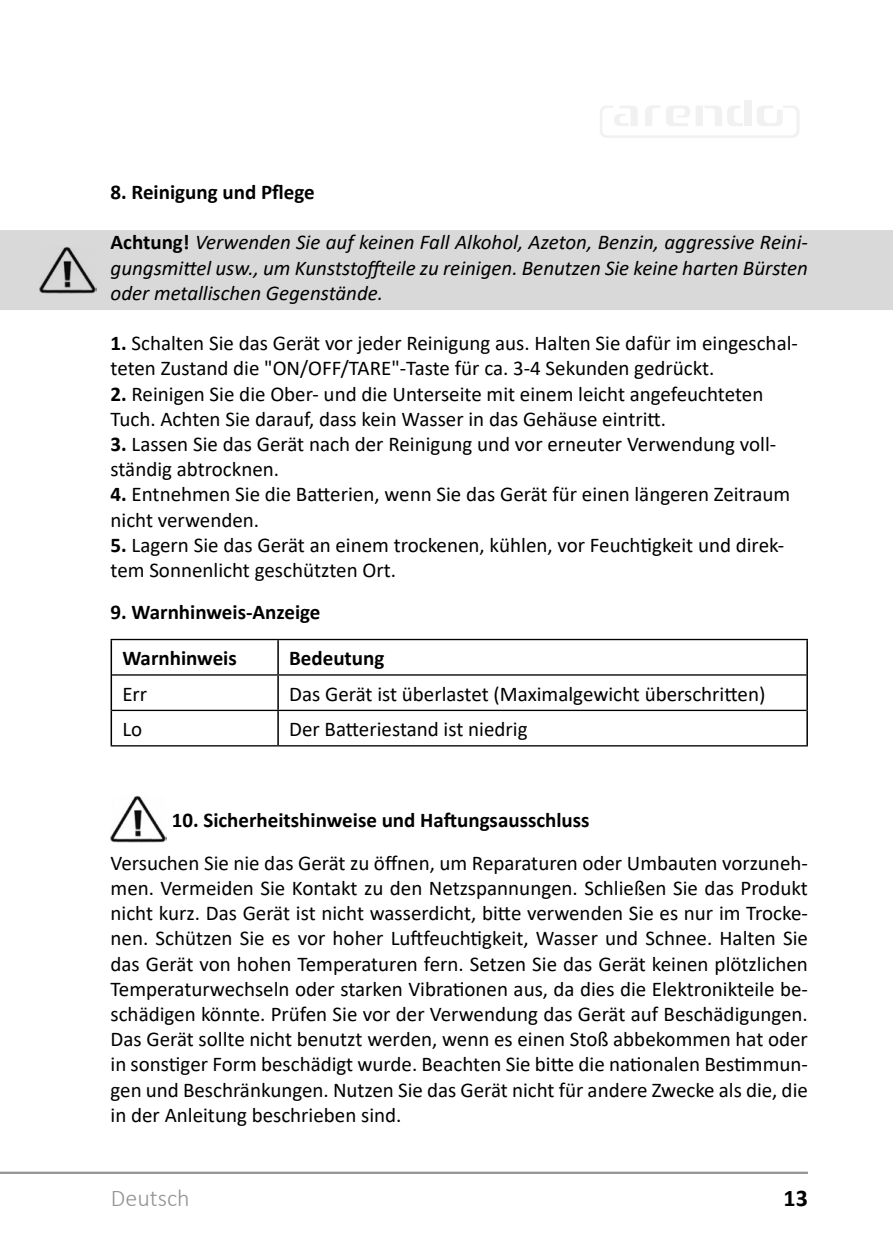
<style>
.page{position:relative;width:893px;height:1259px;background:#fff}
.page>*{position:absolute;margin:0;border:0;box-sizing:border-box;transform-origin:0 0}
.t1{font:300 24px "Calibri";color:#939393}
.t2{font:700 24px "Calibri";color:#000}
.Fließtext{font:21px/25.2px "Calibri";color:#000}
.Fließtext-2{font:italic 21px/25.2px "Calibri";color:#000;text-align:justify}
.Überschrift{font:700 21px "Calibri";color:#000}
.Fließtext-3{font:700 21px "Calibri";color:#000}
.s1{font-weight:700;font-style:normal}
.s2{font-weight:700}
</style>
<div class="page">
<div style="left:745px;top:100px;width:7px;height:26px;background:#f1f1f1"></div>
<svg style="left:600px;top:105px;width:199px;height:33px"></svg>
<hr style="left:0;top:1171px;width:808px;height:3px;background:#939393">
<img style="left:111px;top:796px;width:56px;height:46px">
<div style="left:0;top:230px;width:893px;height:80px;background:#d9d9d9"></div>
<hr style="left:111px;top:639px;width:167px;height:1px;background:#000">
<hr style="left:278px;top:639px;width:530px;height:1px;background:#000">
<hr style="left:111px;top:640px;width:1px;height:35px;background:#000">
<hr style="left:277px;top:640px;width:2px;height:34px;background:#000">
<hr style="left:806px;top:640px;width:2px;height:35px;background:#000">
<hr style="left:112px;top:674px;width:166px;height:1px;background:#000">
<hr style="left:111px;top:675px;width:1px;height:35px;background:#000">
<hr style="left:278px;top:674px;width:528px;height:1px;background:#000">
<hr style="left:277px;top:675px;width:2px;height:35px;background:#000">
<hr style="left:806px;top:675px;width:2px;height:35px;background:#000">
<hr style="left:112px;top:710px;width:166px;height:1px;background:#000">
<hr style="left:278px;top:710px;width:528px;height:1px;background:#000">
<hr style="left:111px;top:745px;width:167px;height:1px;background:#000">
<hr style="left:278px;top:745px;width:530px;height:1px;background:#000">
<hr style="left:111px;top:710px;width:1px;height:35px;background:#000">
<hr style="left:277px;top:711px;width:2px;height:34px;background:#000">
<hr style="left:806px;top:710px;width:2px;height:35px;background:#000">
<p class="Überschrift" style="left:111px;top:177px;width:206px">8. Reinigung und Pflege</p>
<p class="Fließtext-2" style="left:111px;top:229px;width:699px"><span class="s1">Achtung!</span> Verwenden Sie auf keinen Fall Alkohol, Azeton, Benzin, aggressive Reini&shy;gungsmittel usw., um Kunststoffteile zu reinigen. Benutzen Sie keine harten Bürsten oder metallischen Gegenstände.</p>
<p class="Fließtext" style="left:111px;top:330px;width:689px"><span class="s2">1.</span> Schalten Sie das Gerät vor jeder Reinigung aus. Halten Sie dafür im eingeschal&shy;teten Zustand die "ON/OFF/TARE"-Taste für ca. 3-4 Sekunden gedrückt.</p>
<p class="Fließtext" style="left:111px;top:380px;width:654px"><span class="s2">2.</span> Reinigen Sie die Ober- und die Unterseite mit einem leicht angefeuchteten<br>Tuch. Achten Sie darauf, dass kein Wasser in das Gehäuse eintritt.</p>
<p class="Fließtext" style="left:111px;top:431px;width:667px"><span class="s2">3.</span> Lassen Sie das Gerät nach der Reinigung und vor erneuter Verwendung voll&shy;ständig abtrocknen.</p>
<p class="Fließtext" style="left:111px;top:481px;width:681px"><span class="s2">4.</span> Entnehmen Sie die Batterien, wenn Sie das Gerät für einen längeren Zeitraum nicht verwenden.</p>
<p class="Fließtext" style="left:111px;top:532px;width:675px"><span class="s2">5.</span> Lagern Sie das Gerät an einem trockenen, kühlen, vor Feuchtigkeit und direk&shy;tem Sonnenlicht geschützten Ort.</p>
<p class="Überschrift" style="left:111px;top:597px;width:211px">9. Warnhinweis-Anzeige</p>
<p class="Überschrift" style="left:122px;top:643px;width:116px">Warnhinweis</p>
<p class="Überschrift" style="left:289px;top:643px;width:97px">Bedeutung</p>
<p class="Fließtext" style="left:122px;top:680px;width:26px">Err</p>
<p class="Fließtext" style="left:289px;top:680px;width:478px">Das Gerät ist überlastet (Maximalgewicht überschritten)</p>
<p class="Fließtext" style="left:122px;top:716px;width:21px">Lo</p>
<p class="Fließtext" style="left:289px;top:716px;width:240px">Der Batteriestand ist niedrig</p>
<p class="Fließtext-3" style="left:172px;top:805px;width:419px">10. Sicherheitshinweise und Haftungsausschluss</p>
<p class="Fließtext" style="left:111px;top:849px;width:699px;text-align:justify">Versuchen Sie nie das Gerät zu öffnen, um Reparaturen oder Umbauten vorzuneh&shy;men. Vermeiden Sie Kontakt zu den Netzspannungen. Schließen Sie das Produkt nicht kurz. Das Gerät ist nicht wasserdicht, bitte verwenden Sie es nur im Trocke&shy;nen. Schützen Sie es vor hoher Luftfeuchtigkeit, Wasser und Schnee. Halten Sie das Gerät von hohen Temperaturen fern. Setzen Sie das Gerät keinen plötzlichen Temperaturwechseln oder starken Vibrationen aus, da dies die Elektronikteile be&shy;schädigen könnte. Prüfen Sie vor der Verwendung das Gerät auf Beschädigungen.<br>Das Gerät sollte nicht benutzt werden, wenn es einen Stoß abbekommen hat oder in sonstiger Form beschädigt wurde. Beachten Sie bitte die nationalen Bestimmun&shy;gen und Beschränkungen. Nutzen Sie das Gerät nicht für andere Zwecke als die, die in der Anleitung beschrieben sind.</p>
<p class="t1" style="left:111px;top:1183px;width:80px">Deutsch</p>
<p class="t2" style="left:784px;top:1181px;width:26px">13</p>
</div>
